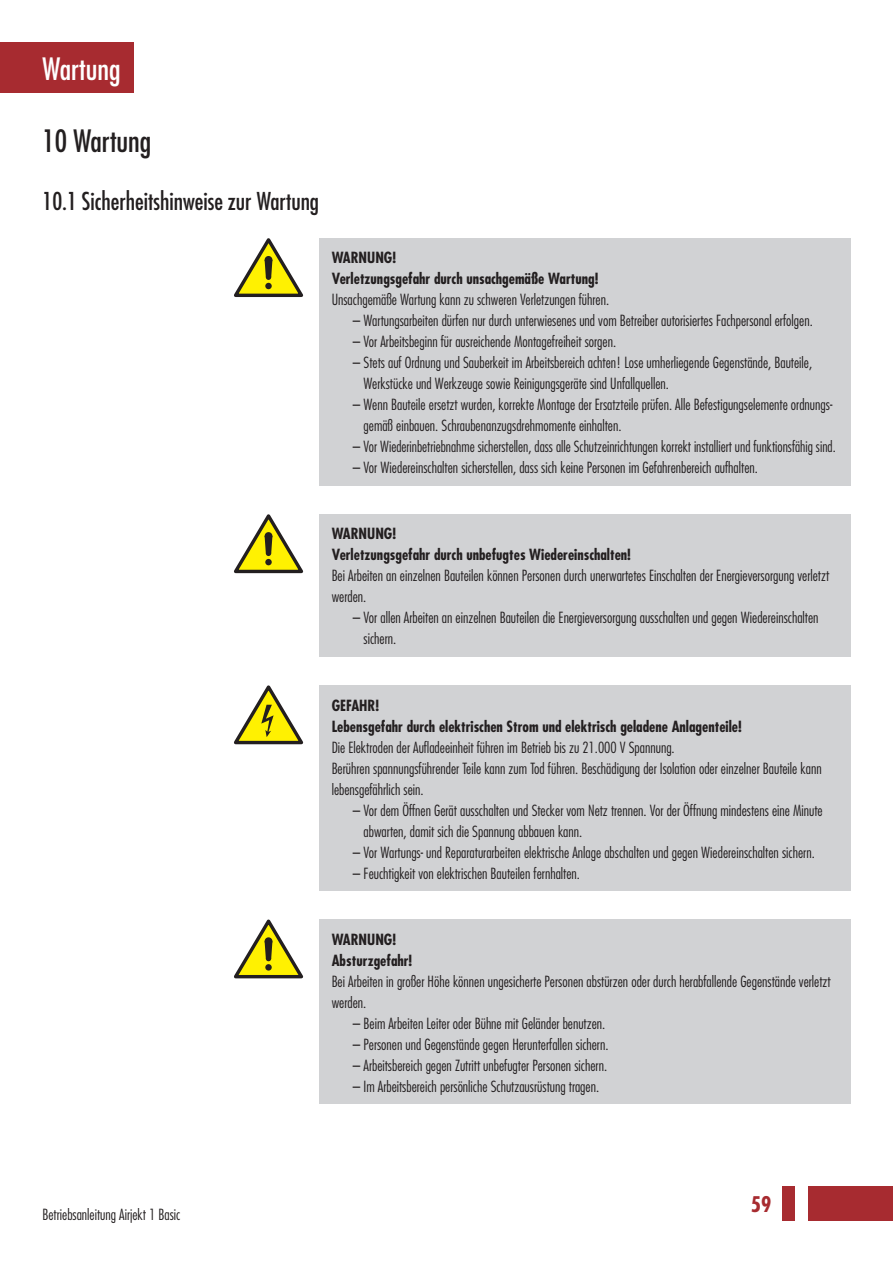
<style>
.page{position:relative;width:893px;height:1263px;background:#fff}
.page>*{position:absolute;margin:0;border:0;box-sizing:border-box;transform-origin:0 0}
.t1{font:condensed 30px "Futura Std";color:#231f20}
.t2{font:condensed 30px "Futura Std";color:#fff}
.t3{font:condensed 24px "Futura Std";color:#231f20}
.t4{font:700 condensed 21px "Futura Std";color:#a72b30}
.t5{font:300 condensed 15px/21px "Futura Std";color:#231f20}
.t6{font:700 condensed 15px/21px "Futura Std";color:#231f20}
</style>
<div class="page">
<div style="left:808px;top:1186px;width:85px;height:34px;background:#a72b30"></div>
<div style="left:782px;top:1186px;width:13px;height:34px;background:#a72b30"></div>
<div style="left:0;top:43px;width:133px;height:50px;background:#a72b30"></div>
<div style="left:319px;top:238px;width:531px;height:248px;background:#d1d2d4"></div>
<div style="left:319px;top:514px;width:531px;height:143px;background:#d1d2d4"></div>
<div style="left:319px;top:919px;width:531px;height:185px;background:#d1d2d4"></div>
<svg style="left:234px;top:238px;width:70px;height:59px"></svg>
<svg style="left:234px;top:514px;width:70px;height:60px"></svg>
<svg style="left:234px;top:919px;width:70px;height:60px"></svg>
<div style="left:319px;top:685px;width:531px;height:206px;background:#d1d2d4"></div>
<svg style="left:234px;top:685px;width:70px;height:60px"></svg>
<h1 class="t2" style="left:43px;top:51px;width:80px">Wartung</h1>
<h1 class="t1" style="left:43px;top:123px;width:110px">10 Wartung</h1>
<h2 class="t3" style="left:43px;top:187px;width:278px">10.1 Sicherheitshinweise zur Wartung</h2>
<p class="t6" style="left:332px;top:247px;width:268px">WARNUNG!<br>Verletzungsgefahr durch unsachgemäße Wartung!</p>
<p class="t5" style="left:332px;top:289px;width:279px">Unsachgemäße Wartung kann zu schweren Verletzungen führen.</p>
<p class="t5" style="left:353px;top:310px;width:461px">– Wartungsarbeiten dürfen nur durch unterwiesenes und vom Betreiber autorisiertes Fachpersonal erfolgen.</p>
<p class="t5" style="left:353px;top:331px;width:265px">– Vor Arbeitsbeginn für ausreichende Montagefreiheit sorgen.</p>
<p class="t5" style="left:364px;top:352px;width:450px;text-indent:-11px">– Stets auf Ordnung und Sauberkeit im Arbeitsbereich achten! Lose umherliegende Gegenstände, Bauteile,<br>Werkstücke und Werkzeuge sowie Reinigungsgeräte sind Unfallquellen.</p>
<p class="t5" style="left:364px;top:394px;width:470px;text-indent:-11px">– Wenn Bauteile ersetzt wurden, korrekte Montage der Ersatzteile prüfen. Alle Befestigungselemente ordnungs&shy;gemäß einbauen. Schraubenanzugsdrehmomente einhalten.</p>
<p class="t5" style="left:353px;top:436px;width:484px">– Vor Wiederinbetriebnahme sicherstellen, dass alle Schutzeinrichtungen korrekt installiert und funktionsfähig sind.</p>
<p class="t5" style="left:353px;top:457px;width:406px">– Vor Wiedereinschalten sicherstellen, dass sich keine Personen im Gefahrenbereich aufhalten.</p>
<p class="t6" style="left:332px;top:523px;width:301px">WARNUNG!<br>Verletzungsgefahr durch unbefugtes Wiedereinschalten!</p>
<p class="t5" style="left:332px;top:565px;width:499px">Bei Arbeiten an einzelnen Bauteilen können Personen durch unerwartetes Einschalten der Energieversorgung verletzt werden.</p>
<p class="t5" style="left:364px;top:607px;width:456px;text-indent:-11px">– Vor allen Arbeiten an einzelnen Bauteilen die Energieversorgung ausschalten und gegen Wiedereinschalten sichern.</p>
<p class="t6" style="left:332px;top:694px;width:412px">GEFAHR!<br>Lebensgefahr durch elektrischen Strom und elektrisch geladene Anlagenteile!</p>
<p class="t5" style="left:332px;top:736px;width:491px">Die Elektroden der Aufladeeinheit führen im Betrieb bis zu 21.000 V Spannung.<br>Berühren spannungsführender Teile kann zum Tod führen. Beschädigung der Isolation oder einzelner Bauteile kann lebensgefährlich sein.</p>
<p class="t5" style="left:364px;top:799px;width:461px;text-indent:-11px">– Vor dem Öffnen Gerät ausschalten und Stecker vom Netz trennen. Vor der Öffnung mindestens eine Minute abwarten, damit sich die Spannung abbauen kann.</p>
<p class="t5" style="left:353px;top:841px;width:463px">– Vor Wartungs- und Reparaturarbeiten elektrische Anlage abschalten und gegen Wiedereinschalten sichern.</p>
<p class="t5" style="left:353px;top:862px;width:229px">– Feuchtigkeit von elektrischen Bauteilen fernhalten.</p>
<p class="t6" style="left:332px;top:929px;width:82px">WARNUNG!<br>Absturzgefahr!</p>
<p class="t5" style="left:332px;top:970px;width:500px">Bei Arbeiten in großer Höhe können ungesicherte Personen abstürzen oder durch herabfallende Gegenstände verletzt werden.</p>
<p class="t5" style="left:353px;top:1012px;width:254px">– Beim Arbeiten Leiter oder Bühne mit Geländer benutzen.</p>
<p class="t5" style="left:353px;top:1033px;width:257px">– Personen und Gegenstände gegen Herunterfallen sichern.</p>
<p class="t5" style="left:353px;top:1054px;width:256px">– Arbeitsbereich gegen Zutritt unbefugter Personen sichern.</p>
<p class="t5" style="left:353px;top:1075px;width:248px">– Im Arbeitsbereich persönliche Schutzausrüstung tragen.</p>
<p class="t5" style="left:43px;top:1204px;width:139px">Betriebsanleitung Airjekt 1 Basic</p>
<h3 class="t4" style="left:751px;top:1191px;width:22px">59</h3>
</div>
